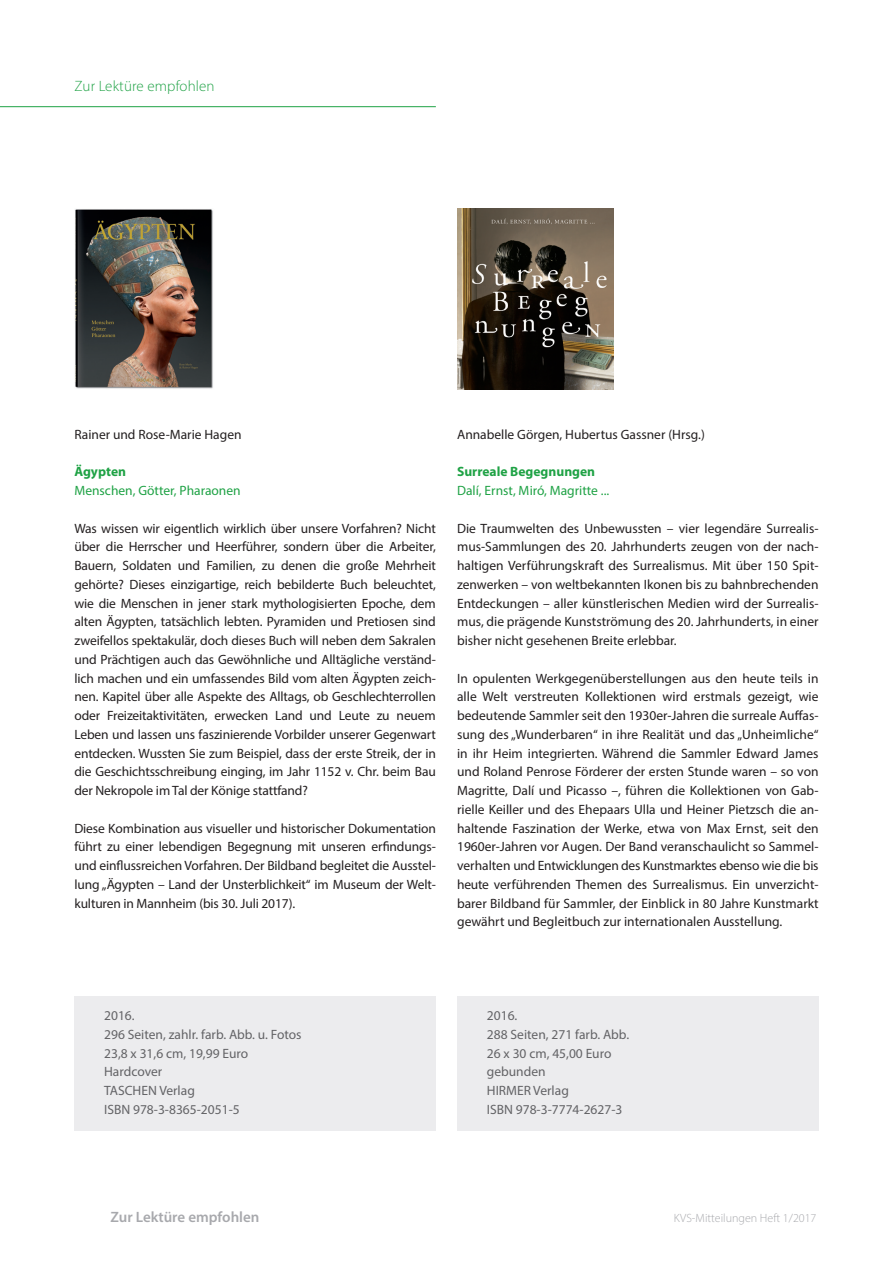
<style>
.page{position:relative;width:893px;height:1263px;background:#fff}
.page>*{position:absolute;margin:0;border:0;box-sizing:border-box;transform-origin:0 0}
.t1{font:600 15px "Myriad Pro";color:#a8a9ad}
.t2{font:300 15px "Myriad Pro";letter-spacing:.01em;color:#1fa245}
.t3{font:13.5px/18.8px "Myriad Pro";color:#231f20;text-align:justify}
.t4{font:13.5px/18.8px "Myriad Pro";color:#636366}
.t5{font:13.5px "Myriad Pro";color:#1fa245}
.t6{font:700 13.5px "Myriad Pro";color:#1fa245}
.t7{font:300 12px "Myriad Pro";color:#a8a9ad}
</style>
<div class="page">
<hr style="left:0;top:106px;width:436px;height:1px;background:#1fa245">
<img style="left:75px;top:209px;width:138px;height:180px">
<img style="left:458px;top:208px;width:156px;height:182px">
<div style="left:74px;top:996px;width:362px;height:134px;background:#ececee"></div>
<div style="left:457px;top:996px;width:362px;height:134px;background:#ececee"></div>
<p class="t2" style="left:74px;top:76px;width:142px">Zur Lektüre empfohlen</p>
<p class="t3" style="left:74px;top:425px;width:169px">Rainer und Rose-Marie Hagen</p>
<p class="t6" style="left:74px;top:463px;width:53px">Ägypten</p>
<p class="t5" style="left:74px;top:482px;width:168px">Menschen, Götter, Pharaonen</p>
<p class="t3" style="left:74px;top:518px;width:363px">Was wissen wir eigentlich wirklich über unsere Vorfahren? Nicht über die Herrscher und Heerführer, sondern über die Arbeiter, Bauern, Soldaten und Familien, zu denen die große Mehrheit gehörte? Dieses einzigartige, reich bebilderte Buch beleuchtet, wie die Menschen in jener stark mythologisierten Epoche, dem alten Ägypten, tatsächlich lebten. Pyramiden und Pretiosen sind zweifellos spektakulär, doch dieses Buch will neben dem Sakralen und Prächtigen auch das Gewöhnliche und Alltägliche verständ&shy;lich machen und ein umfassendes Bild vom alten Ägypten zeich&shy;nen. Kapitel über alle Aspekte des Alltags, ob Geschlechterrollen oder Freizeitaktivitäten, erwecken Land und Leute zu neuem Leben und lassen uns faszinierende Vorbilder unserer Gegenwart entdecken. Wussten Sie zum Beispiel, dass der erste Streik, der in die Geschichtsschreibung einging, im Jahr 1152 v. Chr. beim Bau der Nekropole im Tal der Könige stattfand?</p>
<p class="t3" style="left:74px;top:818px;width:363px">Diese Kombination aus visueller und historischer Dokumentation führt zu einer lebendigen Begegnung mit unseren erfindungs&shy;und einflussreichen Vorfahren. Der Bildband begleitet die Ausstel&shy;lung „Ägypten – Land der Unsterblichkeit“ im Museum der Welt&shy;kulturen in Mannheim (bis 30. Juli 2017).</p>
<p class="t3" style="left:457px;top:425px;width:249px">Annabelle Görgen, Hubertus Gassner (Hrsg.)</p>
<p class="t6" style="left:457px;top:463px;width:140px">Surreale Begegnungen</p>
<p class="t5" style="left:457px;top:482px;width:154px">Dalí, Ernst, Miró, Magritte ...</p>
<p class="t3" style="left:457px;top:518px;width:363px">Die Traumwelten des Unbewussten – vier legendäre Surrealis&shy;mus-Sammlungen des 20. Jahrhunderts zeugen von der nach&shy;haltigen Verführungskraft des Surrealismus. Mit über 150 Spit&shy;zenwerken – von weltbekannten Ikonen bis zu bahnbrechenden Entdeckungen – aller künstlerischen Medien wird der Surrealis&shy;mus, die prägende Kunstströmung des 20. Jahrhunderts, in einer bisher nicht gesehenen Breite erlebbar.</p>
<p class="t3" style="left:457px;top:668px;width:363px">In opulenten Werkgegenüberstellungen aus den heute teils in alle Welt verstreuten Kollektionen wird erstmals gezeigt, wie bedeutende Sammler seit den 1930er-Jahren die surreale Auffas&shy;sung des „Wunderbaren“ in ihre Realität und das „Unheimliche“ in ihr Heim integrierten. Während die Sammler Edward James und Roland Penrose Förderer der ersten Stunde waren – so von Magritte, Dalí und Picasso –, führen die Kollektionen von Gab&shy;rielle Keiller und des Ehepaars Ulla und Heiner Pietzsch die an&shy;haltende Faszination der Werke, etwa von Max Ernst, seit den 1960er-Jahren vor Augen. Der Band veranschaulicht so Sammel&shy;verhalten und Entwicklungen des Kunstmarktes ebenso wie die bis heute verführenden Themen des Surrealismus. Ein unverzicht&shy;barer Bildband für Sammler, der Einblick in 80 Jahre Kunstmarkt gewährt und Begleitbuch zur internationalen Ausstellung.</p>
<p class="t4" style="left:104px;top:1006px;width:199px">2016.<br>296 Seiten, zahlr. farb. Abb. u. Fotos<br>23,8 x 31,6 cm, 19,99 Euro<br>Hardcover<br>TASCHEN Verlag<br>ISBN 978-3-8365-2051-5</p>
<p class="t4" style="left:487px;top:1006px;width:144px">2016.<br>288 Seiten, 271 farb. Abb.<br>26 x 30 cm, 45,00 Euro gebunden<br>HIRMER Verlag<br>ISBN 978-3-7774-2627-3</p>
<p class="t1" style="left:111px;top:1208px;width:150px">Zur Lektüre empfohlen</p>
<p class="t7" style="left:674px;top:1211px;width:144px">KVS-Mitteilungen Heft 1/2017</p>
</div>
